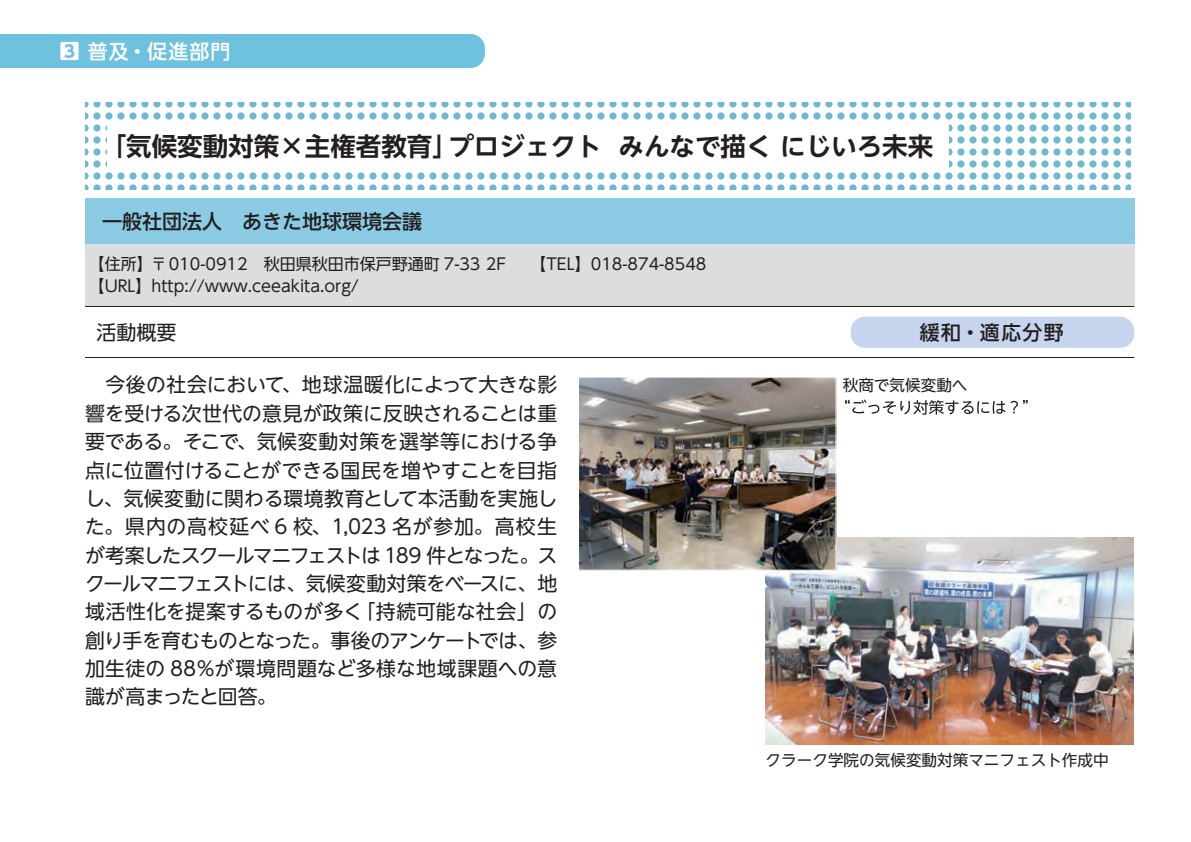
<style>
.page{position:relative;width:1191px;height:842px;background:#fff}
.page>*{position:absolute;margin:0;border:0;box-sizing:border-box;transform-origin:0 0}
.t1{font:700 25.6px "UD Shin Go NT Pro De";color:#231f20}
.t2{font:500 20px "UD Shin Go NT Pro";color:#231f20}
.t3{font:20px "UD Shin Go NT Pro";color:#231f20}
.t4{font:19.8px/28.4px "UD Shin Go NT Pro";color:#231f20;text-align:justify}
.t5{font:500 19.8px "UD Shin Go NT Pro";letter-spacing:.065em;color:#fff}
.t6{font:500 19.8px "UD Shin Go NT Pro";letter-spacing:.065em;color:#231f20}
.t7{font:16px/22px "UD Shin Go NT Pro";color:#231f20}
.t8{font:15.6px "UD Shin Go NT Pro";color:#231f20}
</style>
<div class="page">
<div style="left:0;top:34px;width:485px;height:34px;background:#6fc2de"></div>
<div style="left:85px;top:199px;width:1049px;height:45px;background:#8bcce4"></div>
<div style="left:85px;top:244px;width:1049px;height:62px;background:#dcdddf"></div>
<hr style="left:85px;top:306px;width:1049px;height:1px;background:#231f20">
<hr style="left:85px;top:357px;width:1049px;height:1px;background:#231f20">
<svg style="left:85px;top:102px;width:1045px;height:88px"></svg>
<div style="left:108px;top:123px;width:840px;height:46px;background:#fff"></div>
<div style="left:850px;top:317px;width:284px;height:31px;background:#c6d5ed;border-radius:14px"></div>
<svg style="left:845px;top:399px;width:182px;height:16px"></svg>
<img style="left:765px;top:537px;width:368px;height:207px">
<img style="left:580px;top:378px;width:254px;height:191px">
<div style="left:578px;top:376px;width:258px;height:195px;border:1px solid #fff"></div>
<p class="t5" style="left:88px;top:35px;width:144px">普及・促進部門</p>
<p class="t1" style="left:101px;top:125px;width:834px">「気候変動対策×主権者教育」プロジェクト みんなで描く にじいろ未来</p>
<p class="t2" style="left:102px;top:205px;width:322px">一般社団法人　あきた地球環境会議</p>
<p class="t7" style="left:88px;top:253px;width:619px">【住所】〒010-0912　秋田県秋田市保戸野通町 7-33 2F　【TEL】018-874-8548【URL】http://www.ceeakita.org/</p>
<p class="t3" style="left:96px;top:316px;width:81px">活動概要</p>
<p class="t4" style="left:85px;top:370px;width:474px;text-indent:20px">今後の社会において、地球温暖化によって大きな影響を受ける次世代の意見が政策に反映されることは重要である。そこで、気候変動対策を選挙等における争点に位置付けることができる国民を増やすことを目指し、気候変動に関わる環境教育として本活動を実施した。県内の高校延べ 6 校、1,023 名が参加。高校生が考案したスクールマニフェストは 189 件となった。スクールマニフェストには、気候変動対策をベースに、地域活性化を提案するものが多く「持続可能な社会」の創り手を育むものとなった。事後のアンケートでは、参加生徒の 88％が環境問題など多様な地域課題への意識が高まったと回答。</p>
<p class="t6" style="left:920px;top:316px;width:145px">緩和・適応分野</p>
<p class="t8" style="left:842px;top:373px;width:126px">秋商で気候変動へ</p>
<p class="t8" style="left:765px;top:748px;width:344px">クラーク学院の気候変動対策マニフェスト作成中</p>
</div>
